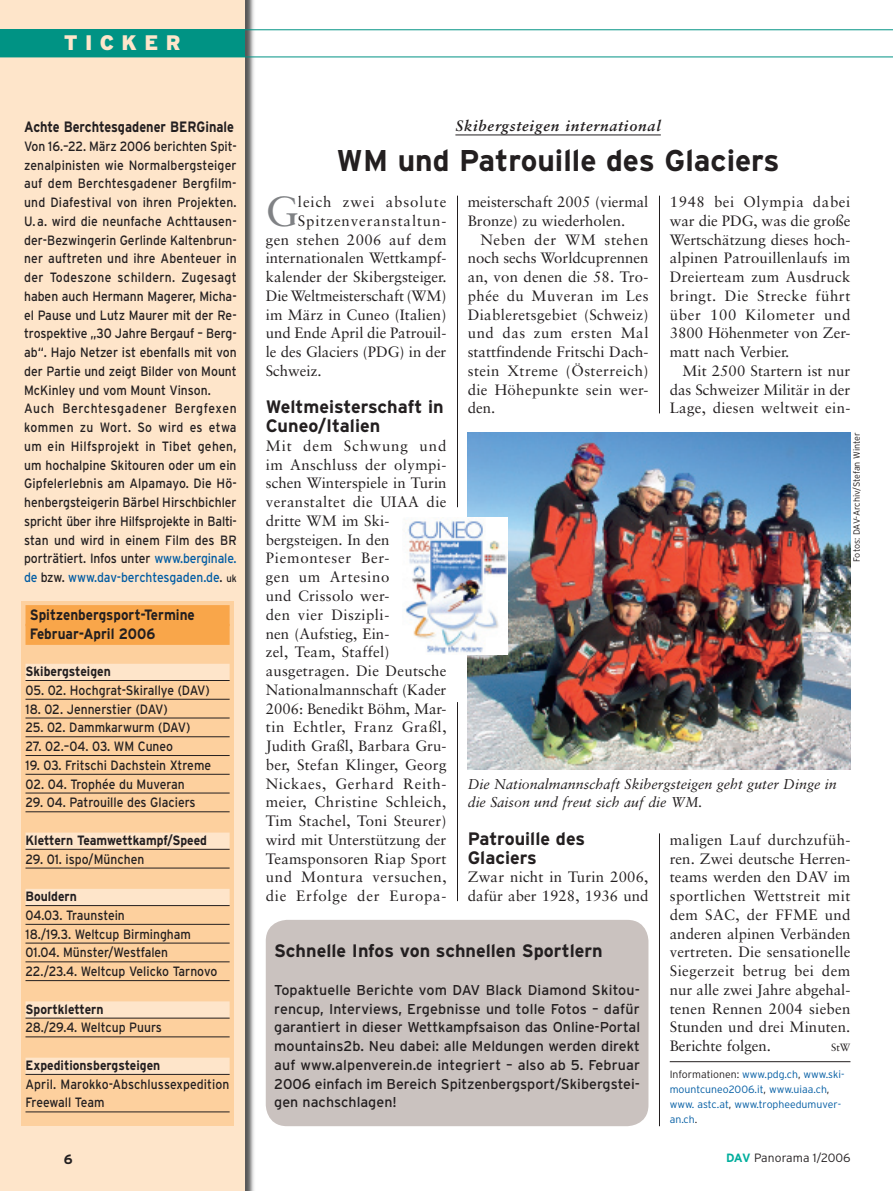
<style>
.page{position:relative;width:893px;height:1191px;background:#fff}
.page>*{position:absolute;margin:0;border:0;box-sizing:border-box;transform-origin:0 0}
.t1{font:41.85px "Sabon";color:#808285}
.t2{font:700 30px "Interstate";color:#231f20}
.t3{font:900 21px "Interstate";letter-spacing:.35em;color:#fee5ca}
.t4{font:700 18px/18.8px "Interstate";color:#231f20}
.t5{font:15px/18.8px "Sabon";letter-spacing:.01em;color:#231f20;text-align:justify}
.t6{font:700 15px/18.8px "Interstate";color:#231f20;scale:.9 1}
.t7{font:15px "Sabon";letter-spacing:.06em;color:#231f20}
.t8{font:700 15px "Interstate";color:#231f20;scale:.85 1}
.t9{font:italic 700 15px "Sabon";letter-spacing:.05em;color:#231f20}
.t10{font:15px "Sabon";letter-spacing:.03em;color:#231f20}
.t11{font:14.25px/18.8px "Interstate";color:#231f20;text-align:justify}
.t12{font:italic 14.25px/18.8px "Sabon";color:#231f20}
.t13{font:13.5px/18.8px "Interstate";color:#231f20;scale:.9 1}
.t14{font:700 13.5px "Interstate";color:#231f20;scale:.9 1}
.t15{font:700 13.5px "Interstate";color:#231f20}
.t16{font:300 12px "Interstate";letter-spacing:.005em;color:#231f20}
.t17{font:300 10.5px/15px "Interstate";color:#015ca3}
.t18{font:10.5px "Sabon";color:#231f20}
.t19{font:300 9px "Interstate";letter-spacing:-.01em;color:#231f20}
.s1{color:#015ca3}
.s2{font-size:10.5px}
.s3{color:#231f20}
.s4{font-weight:700;color:#00ae9d}
</style>
<div class="page">
<img style="left:244px;top:0;width:11px;height:1191px">
<div style="left:266px;top:920px;width:382px;height:206px;background:#cac2bf"></div>
<div style="left:0;top:0;width:244px;height:1191px;background:#fee5ca"></div>
<div style="left:21px;top:601px;width:213px;height:524px;background:#fdd09e"></div>
<div style="left:26px;top:605px;width:204px;height:21px;background:#f9a64a"></div>
<div style="left:26px;top:624px;width:204px;height:21px;background:#f9a64a"></div>
<div style="left:26px;top:664px;width:204px;height:16px;background:#fee5ca"></div>
<hr style="left:26px;top:680px;width:204px;height:1px;background:#231f20">
<hr style="left:26px;top:699px;width:204px;height:1px;background:#231f20">
<hr style="left:26px;top:717px;width:204px;height:1px;background:#231f20">
<hr style="left:26px;top:736px;width:204px;height:1px;background:#231f20">
<hr style="left:26px;top:755px;width:204px;height:1px;background:#231f20">
<hr style="left:26px;top:774px;width:204px;height:1px;background:#231f20">
<hr style="left:26px;top:792px;width:204px;height:1px;background:#231f20">
<hr style="left:26px;top:811px;width:204px;height:1px;background:#231f20">
<div style="left:26px;top:832px;width:204px;height:17px;background:#fee5ca"></div>
<hr style="left:26px;top:849px;width:204px;height:1px;background:#231f20">
<hr style="left:26px;top:867px;width:204px;height:1px;background:#231f20">
<div style="left:26px;top:889px;width:204px;height:16px;background:#fee5ca"></div>
<hr style="left:26px;top:905px;width:204px;height:1px;background:#231f20">
<hr style="left:26px;top:924px;width:204px;height:1px;background:#231f20">
<hr style="left:26px;top:942px;width:204px;height:1px;background:#231f20">
<hr style="left:26px;top:961px;width:204px;height:1px;background:#231f20">
<hr style="left:26px;top:980px;width:204px;height:1px;background:#231f20">
<div style="left:26px;top:1001px;width:204px;height:17px;background:#fee5ca"></div>
<hr style="left:26px;top:1017px;width:204px;height:1px;background:#231f20">
<hr style="left:26px;top:1036px;width:204px;height:1px;background:#231f20">
<div style="left:26px;top:1057px;width:204px;height:17px;background:#fee5ca"></div>
<hr style="left:26px;top:1074px;width:204px;height:1px;background:#231f20">
<hr style="left:26px;top:1111px;width:204px;height:1px;background:#231f20">
<div style="left:0;top:30px;width:244px;height:27px;background:#009384"></div>
<hr style="left:670px;top:1061px;width:180px;height:1px;background:#231f20">
<hr style="left:455px;top:135px;width:206px;height:1px;background:#231f20">
<img style="left:468px;top:432px;width:382px;height:338px">
<img style="left:405px;top:518px;width:102px;height:137px">
<hr style="left:457px;top:196px;width:1px;height:311px;background:#231f20">
<hr style="left:659px;top:196px;width:1px;height:217px;background:#231f20">
<hr style="left:659px;top:833px;width:1px;height:293px;background:#231f20">
<hr style="left:457px;top:702px;width:1px;height:199px;background:#231f20">
<hr style="left:0;top:57px;width:893px;height:1px;background:#009384">
<hr style="left:0;top:29px;width:893px;height:1px;background:#009384">
<h3 class="t3" style="left:64px;top:31px;width:119px">TICKER</h3>
<p class="t8" style="left:24px;top:118px;width:248px">Achte Berchtesgadener BERGinale</p>
<p class="t13" style="left:24px;top:137px;width:238px">Von 16.–22. März 2006 berichten Spit&shy;zenalpinisten wie Normalbergsteiger auf dem Berchtesgadener Bergfilm&shy;und Diafestival von ihren Projekten.<br>U. a. wird die neunfache Achttausen&shy;der-Bezwingerin Gerlinde Kaltenbrun&shy;ner auftreten und ihre Abenteuer in der Todeszone schildern. Zugesagt haben auch Hermann Magerer, Micha&shy;el Pause und Lutz Maurer mit der Re&shy;trospektive „30 Jahre Bergauf – Berg&shy;ab“. Hajo Netzer ist ebenfalls mit von der Partie und zeigt Bilder von Mount McKinley und vom Mount Vinson.<br>Auch Berchtesgadener Bergfexen kommen zu Wort. So wird es etwa um ein Hilfsprojekt in Tibet gehen, um hochalpine Skitouren oder um ein Gipfelerlebnis am Alpamayo. Die Hö&shy;henbergsteigerin Bärbel Hirschbichler spricht über ihre Hilfsprojekte in Balti&shy;stan und wird in einem Film des BR porträtiert. Infos unter <span class="s1">www.berginale. de</span> bzw. <span class="s1">www.dav-berchtesgaden.de</span>. <span class="s2">uk</span></p>
<p class="t6" style="left:30px;top:605px;width:185px">Spitzenbergsport-Termine<br>Februar-April 2006</p>
<p class="t14" style="left:26px;top:663px;width:96px">Skibergsteigen</p>
<p class="t13" style="left:26px;top:680px;width:206px">05. 02. Hochgrat-Skirallye (DAV)</p>
<p class="t13" style="left:26px;top:699px;width:160px">18. 02. Jennerstier (DAV)</p>
<p class="t13" style="left:26px;top:718px;width:185px">25. 02. Dammkarwurm (DAV)</p>
<p class="t13" style="left:26px;top:737px;width:166px">27. 02.–04. 03. WM Cuneo</p>
<p class="t13" style="left:26px;top:755px;width:208px">19. 03. Fritschi Dachstein Xtreme</p>
<p class="t13" style="left:26px;top:774px;width:178px">02. 04. Trophée du Muveran</p>
<p class="t13" style="left:26px;top:793px;width:191px">29. 04. Patrouille des Glaciers</p>
<p class="t14" style="left:26px;top:832px;width:203px">Klettern Teamwettkampf/Speed</p>
<p class="t13" style="left:26px;top:849px;width:134px">29. 01. ispo/München</p>
<p class="t14" style="left:26px;top:888px;width:59px">Bouldern</p>
<p class="t13" style="left:26px;top:905px;width:215px">04.03. Traunstein<br>18./19.3. Weltcup Birmingham<br>01.04. Münster/Westfalen<br>22./23.4. Weltcup Velicko Tarnovo</p>
<p class="t14" style="left:26px;top:1001px;width:88px">Sportklettern</p>
<p class="t13" style="left:26px;top:1018px;width:153px">28./29.4. Weltcup Puurs</p>
<p class="t14" style="left:26px;top:1057px;width:151px">Expeditionsbergsteigen</p>
<p class="t13" style="left:26px;top:1074px;width:228px">April. Marokko-Abschlussexpedition<br>Freewall Team</p>
<p class="t15" style="left:64px;top:1151px;width:10px">6</p>
<p class="t9" style="left:455px;top:116px;width:207px">Skibergsteigen international</p>
<h2 class="t2" style="left:337px;top:143px;width:444px">WM und Patrouille des Glaciers</h2>
<h1 class="t1" style="left:266px;top:186px;width:34px">G</h1>
<p class="t7" style="left:298px;top:193px;width:150px">leich zwei absolute</p>
<p class="t5" style="left:468px;top:192px;width:182px">meisterschaft 2005 (viermal<br>Bronze) zu wiederholen.</p>
<p class="t5" style="left:468px;top:230px;width:182px;text-indent:13px">Neben der WM stehen noch sechs Worldcuprennen an, von denen die 58. Tro&shy;phée du Muveran im Les Diableretsgebiet (Schweiz) und das zum ersten Mal stattfindende Fritschi Dach&shy;stein Xtreme (Österreich) die Höhepunkte sein wer&shy;den.</p>
<p class="t5" style="left:670px;top:192px;width:182px">1948 bei Olympia dabei war die PDG, was die große Wertschätzung dieses hoch&shy;alpinen Patrouillenlaufs im Dreierteam zum Ausdruck bringt. Die Strecke führt über 100 Kilometer und 3800 Höhenmeter von Zer&shy;matt nach Verbier.</p>
<p class="t5" style="left:670px;top:361px;width:182px;text-indent:13px">Mit 2500 Startern ist nur das Schweizer Militär in der Lage, diesen weltweit ein-</p>
<p class="t7" style="left:298px;top:212px;width:150px">Spitzenveranstaltun-</p>
<p class="t10" style="left:266px;top:230px;width:182px">gen stehen 2006 auf dem</p>
<p class="t5" style="left:266px;top:249px;width:182px">internationalen Wettkampf-</p>
<p class="t5" style="left:266px;top:267px;width:182px">kalender der Skibergsteiger.</p>
<p class="t5" style="left:266px;top:286px;width:182px">Die Weltmeisterschaft (WM)</p>
<p class="t5" style="left:266px;top:305px;width:182px">im März in Cuneo (Italien)</p>
<p class="t5" style="left:266px;top:324px;width:182px">und Ende April die Patrouil-</p>
<p class="t5" style="left:266px;top:342px;width:182px">le des Glaciers (PDG) in der</p>
<p class="t5" style="left:266px;top:361px;width:57px">Schweiz.</p>
<p class="t4" style="left:266px;top:397px;width:179px">Weltmeisterschaft in<br>Cuneo/Italien</p>
<p class="t5" style="left:266px;top:436px;width:182px;text-align:left">Mit dem Schwung und im Anschluss der olympi&shy;schen Winterspiele in Turin veranstaltet die UIAA die dritte WM im Ski&shy;bergsteigen. In den<br>Piemonteser Ber-<br>gen um Artesino<br>und Crissolo wer-<br>den vier Diszipli-<br>nen (Aufstieg, Ein-<br>zel, Team, Staffel) ausgetragen. Die Deutsche<br>Nationalmannschaft (Kader<br>2006: Benedikt Böhm, Mar&shy;tin Echtler, Franz Graßl,<br>Judith Graßl, Barbara Gru&shy;ber, Stefan Klinger, Georg<br>Nickaes, Gerhard Reith&shy;meier, Christine Schleich,<br>Tim Stachel, Toni Steurer) wird mit Unterstützung der<br>Teamsponsoren Riap Sport und Montura versuchen, die Erfolge der Europa-</p>
<p class="t19" style="left:852px;top:562px;width:131px;rotate:-90deg">Fotos: DAV-Archiv/Stefan Winter</p>
<p class="t12" style="left:468px;top:774px;width:370px">Die Nationalmannschaft Skibergsteigen geht guter Dinge in die Saison und freut sich auf die WM.</p>
<p class="t4" style="left:468px;top:829px;width:119px">Patrouille des<br>Glaciers</p>
<p class="t5" style="left:468px;top:867px;width:182px">Zwar nicht in Turin 2006, dafür aber 1928, 1936 und</p>
<p class="t5" style="left:670px;top:830px;width:182px">maligen Lauf durchzufüh&shy;ren. Zwei deutsche Herren&shy;teams werden den DAV im sportlichen Wettstreit mit dem SAC, der FFME und anderen alpinen Verbänden vertreten. Die sensationelle Siegerzeit betrug bei dem nur alle zwei Jahre abgehal&shy;tenen Rennen 2004 sieben Stunden und drei Minuten.<br>Berichte folgen.</p>
<p class="t4" style="left:274px;top:941px;width:330px">Schnelle Infos von schnellen Sportlern</p>
<p class="t11" style="left:274px;top:980px;width:367px">Topaktuelle Berichte vom DAV Black Diamond Skitou&shy;rencup, Interviews, Ergebnisse und tolle Fotos – dafür garantiert in dieser Wettkampfsaison das Online-Portal mountains2b. Neu dabei: alle Meldungen werden direkt auf www.alpenverein.de integriert – also ab 5. Februar 2006 einfach im Bereich Spitzenbergsport/Skibergstei&shy;gen nachschlagen!</p>
<p class="t18" style="left:831px;top:1041px;width:21px">StW</p>
<p class="t17" style="left:670px;top:1066px;width:176px"><span class="s3">Informationen:</span> www.pdg.ch<span class="s3">,</span> www.ski&shy;mountcuneo2006.it<span class="s3">,</span> www.uiaa.ch<span class="s3">, </span>www. astc.at<span class="s3">,</span> www.tropheedumuver&shy;an.ch<span class="s3">.</span></p>
<p class="t16" style="left:726px;top:1151px;width:126px"><span class="s4">DAV</span> Panorama 1/2006</p>
</div>
